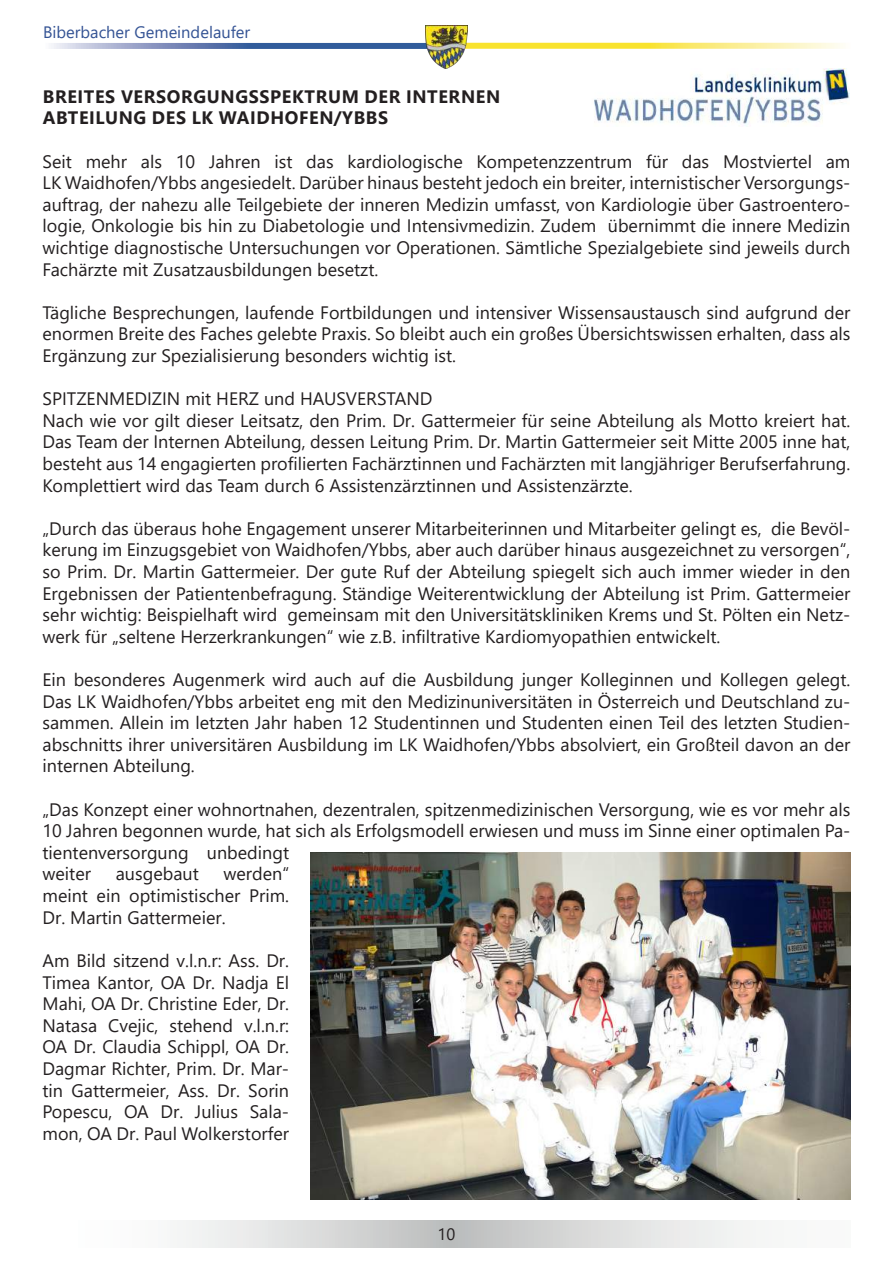
<style>
.page{position:relative;width:893px;height:1263px;background:#fff}
.page>*{position:absolute;margin:0;border:0;box-sizing:border-box;transform-origin:0 0}
.t1{font:18px/21.6px "Segoe UI";color:#231f20;text-align:justify}
.t2{font:700 18px/21.6px "Segoe UI";letter-spacing:.035em;color:#231f20}
.t3{font:16.5px "Segoe UI";color:#345394}
.t4{font:16.5px "Segoe UI";color:#231f20}
</style>
<div class="page">
<svg style="left:177px;top:1220px;width:579px;height:27px;background:#dadbdb"></svg>
<svg style="left:51px;top:43px;width:375px;height:6px;background:#647fb1"></svg>
<svg style="left:467px;top:43px;width:376px;height:6px;background:#faea6b"></svg>
<img style="left:426px;top:26px;width:41px;height:42px">
<img style="left:310px;top:853px;width:540px;height:347px">
<img style="left:594px;top:68px;width:256px;height:58px">
<p class="t3" style="left:43px;top:16px;width:209px">Biberbacher Gemeindelaufer</p>
<p class="t2" style="left:43px;top:84px;width:459px">BREITES VERSORGUNGSSPEKTRUM DER INTERNEN<br>ABTEILUNG DES LK WAIDHOFEN/YBBS</p>
<p class="t1" style="left:43px;top:149px;width:809px">Seit mehr als 10 Jahren ist das kardiologische Kompetenzzentrum für das Mostviertel am LK Waidhofen/Ybbs angesiedelt. Darüber hinaus besteht jedoch ein breiter, internistischer Versorgungs&shy;auftrag, der nahezu alle Teilgebiete der inneren Medizin umfasst, von Kardiologie über Gastroentero&shy;logie, Onkologie bis hin zu Diabetologie und Intensivmedizin. Zudem übernimmt die innere Medizin wichtige diagnostische Untersuchungen vor Operationen. Sämtliche Spezialgebiete sind jeweils durch Fachärzte mit Zusatzausbildungen besetzt.</p>
<p class="t1" style="left:43px;top:300px;width:809px">Tägliche Besprechungen, laufende Fortbildungen und intensiver Wissensaustausch sind aufgrund der enormen Breite des Faches gelebte Praxis. So bleibt auch ein großes Übersichtswissen erhalten, dass als Ergänzung zur Spezialisierung besonders wichtig ist.</p>
<p class="t1" style="left:43px;top:386px;width:809px;text-align:left">SPITZENMEDIZIN mit HERZ und HAUSVERSTAND<br>Nach wie vor gilt dieser Leitsatz, den Prim. Dr. Gattermeier für seine Abteilung als Motto kreiert hat.<br>Das Team der Internen Abteilung, dessen Leitung Prim. Dr. Martin Gattermeier seit Mitte 2005 inne hat, besteht aus 14 engagierten profilierten Fachärztinnen und Fachärzten mit langjähriger Berufserfahrung.<br>Komplettiert wird das Team durch 6 Assistenzärztinnen und Assistenzärzte.</p>
<p class="t1" style="left:43px;top:516px;width:809px">„Durch das überaus hohe Engagement unserer Mitarbeiterinnen und Mitarbeiter gelingt es, die Bevöl&shy;kerung im Einzugsgebiet von Waidhofen/Ybbs, aber auch darüber hinaus ausgezeichnet zu versorgen“, so Prim. Dr. Martin Gattermeier. Der gute Ruf der Abteilung spiegelt sich auch immer wieder in den Ergebnissen der Patientenbefragung. Ständige Weiterentwicklung der Abteilung ist Prim. Gattermeier sehr wichtig: Beispielhaft wird gemeinsam mit den Universitätskliniken Krems und St. Pölten ein Netz&shy;werk für „seltene Herzerkrankungen“ wie z.B. infiltrative Kardiomyopathien entwickelt.</p>
<p class="t1" style="left:43px;top:667px;width:809px">Ein besonderes Augenmerk wird auch auf die Ausbildung junger Kolleginnen und Kollegen gelegt.<br>Das LK Waidhofen/Ybbs arbeitet eng mit den Medizinuniversitäten in Österreich und Deutschland zu&shy;sammen. Allein im letzten Jahr haben 12 Studentinnen und Studenten einen Teil des letzten Studien&shy;abschnitts ihrer universitären Ausbildung im LK Waidhofen/Ybbs absolviert, ein Großteil davon an der internen Abteilung.</p>
<p class="t1" style="left:43px;top:797px;width:809px;text-align:left">„Das Konzept einer wohnortnahen, dezentralen, spitzenmedizinischen Versorgung, wie es vor mehr als 10 Jahren begonnen wurde, hat sich als Erfolgsmodell erwiesen und muss im Sinne einer optimalen Pa&shy;tientenversorgung unbedingt<br>weiter</p>
<p class="t1" style="left:43px;top:862px;width:248px;text-indent:181px">werden“ meint ein optimistischer Prim.<br>Dr. Martin Gattermeier.</p>
<p class="t1" style="left:43px;top:948px;width:248px">Am Bild sitzend v.l.n.r: Ass. Dr.<br>Timea Kantor, OA Dr. Nadja El Mahi, OA Dr. Christine Eder, Dr.<br>Natasa Cvejic, stehend v.l.n.r:<br>OA Dr. Claudia Schippl, OA Dr.<br>Dagmar Richter, Prim. Dr. Mar&shy;tin Gattermeier, Ass. Dr. Sorin Popescu, OA Dr. Julius Sala&shy;mon, OA Dr. Paul Wolkerstorfer</p>
<p class="t1" style="left:116px;top:862px;width:85px">ausgebaut</p>
<p class="t4" style="left:438px;top:1218px;width:19px">10</p>
</div>
